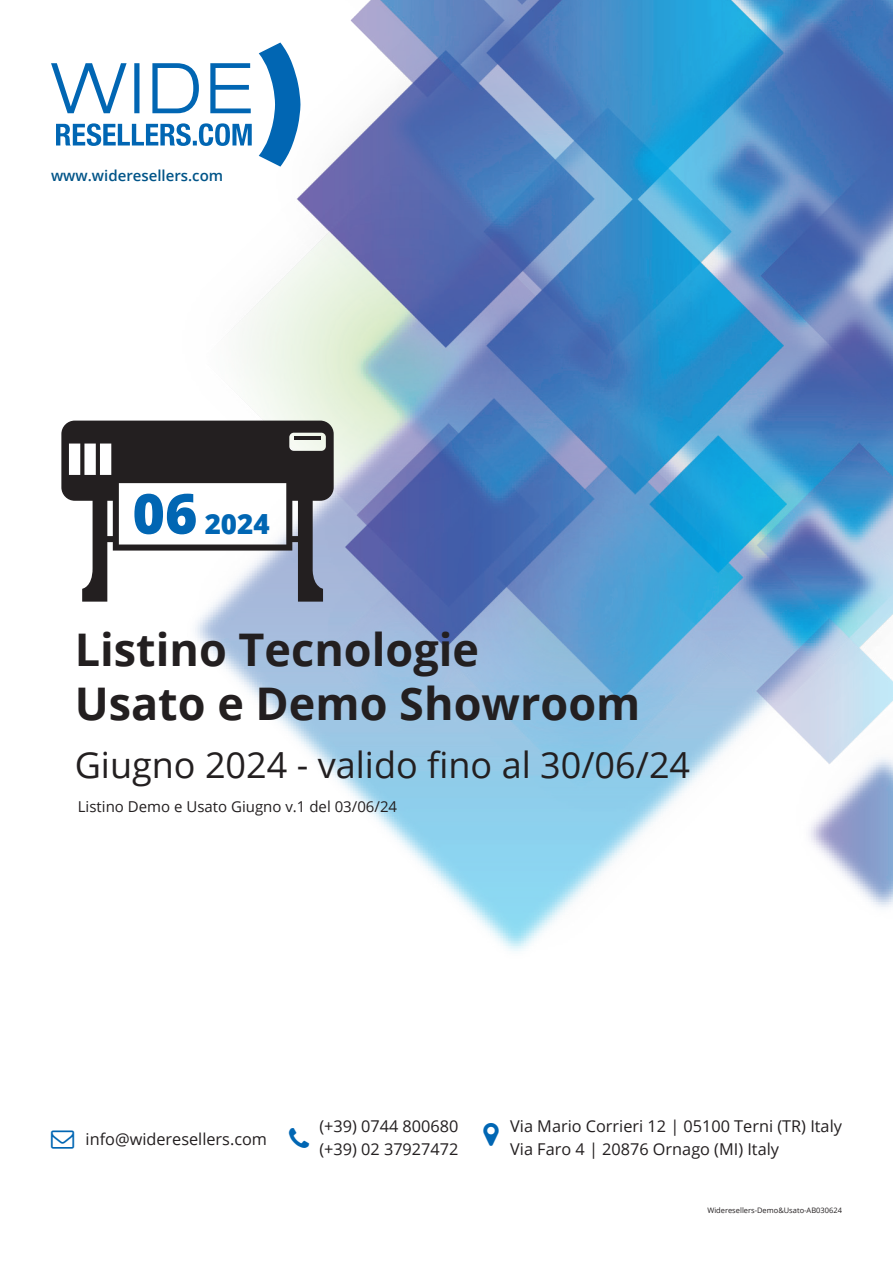
<style>
.page{position:relative;width:893px;height:1263px;background:#fff}
.page>*{position:absolute;margin:0;border:0;box-sizing:border-box;transform-origin:0 0}
.t1{font:700 45px/54px "Open Sans";color:#231f20}
.t2{font:36px "Open Sans";color:#231f20}
.t3{font:800 27.75px "Open Sans";color:#0166b3}
.t4{font:16.2px/22.4px "Open Sans";color:#231f20}
.t5{font:15px "Open Sans";color:#231f20}
.t6{font:600 15px "Open Sans";color:#015488}
.t7{font:7.5px "Open Sans";color:#231f20}
.s1{font-size:55.5px}
</style>
<div class="page">
<img style="left:137px;top:0;width:756px;height:951px">
<svg style="left:61px;top:421px;width:273px;height:181px"></svg>
<svg style="left:51px;top:63px;width:200px;height:50px"></svg>
<svg style="left:56px;top:123px;width:196px;height:23px"></svg>
<svg style="left:259px;top:43px;width:41px;height:124px"></svg>
<p class="t6" style="left:51px;top:165px;width:174px">www.wideresellers.com</p>
<h3 class="t3" style="left:132px;top:503px;width:139px"><span class="s1">06</span> 2024</h3>
<h1 class="t1" style="left:75px;top:621px;width:567px">Listino Tecnologie<br>Usato e Demo Showroom</h1>
<h2 class="t2" style="left:75px;top:740px;width:617px">Giugno 2024 - valido fino al 30/06/24</h2>
<p class="t5" style="left:78px;top:796px;width:321px">Listino Demo e Usato Giugno v.1 del 03/06/24</p>
<p class="t4" style="left:86px;top:1127px;width:183px">info@wideresellers.com</p>
<p class="t4" style="left:319px;top:1115px;width:141px">(+39) 0744 800680 (+39) 02 37927472</p>
<p class="t4" style="left:510px;top:1115px;width:333px">Via Mario Corrieri 12 | 05100 Terni (TR) Italy<br>Via Faro 4 | 20876 Ornago (MI) Italy</p>
<p class="t7" style="left:707px;top:1205px;width:136px">Wideresellers-Demo&amp;Usato-AB030624</p>
</div>
